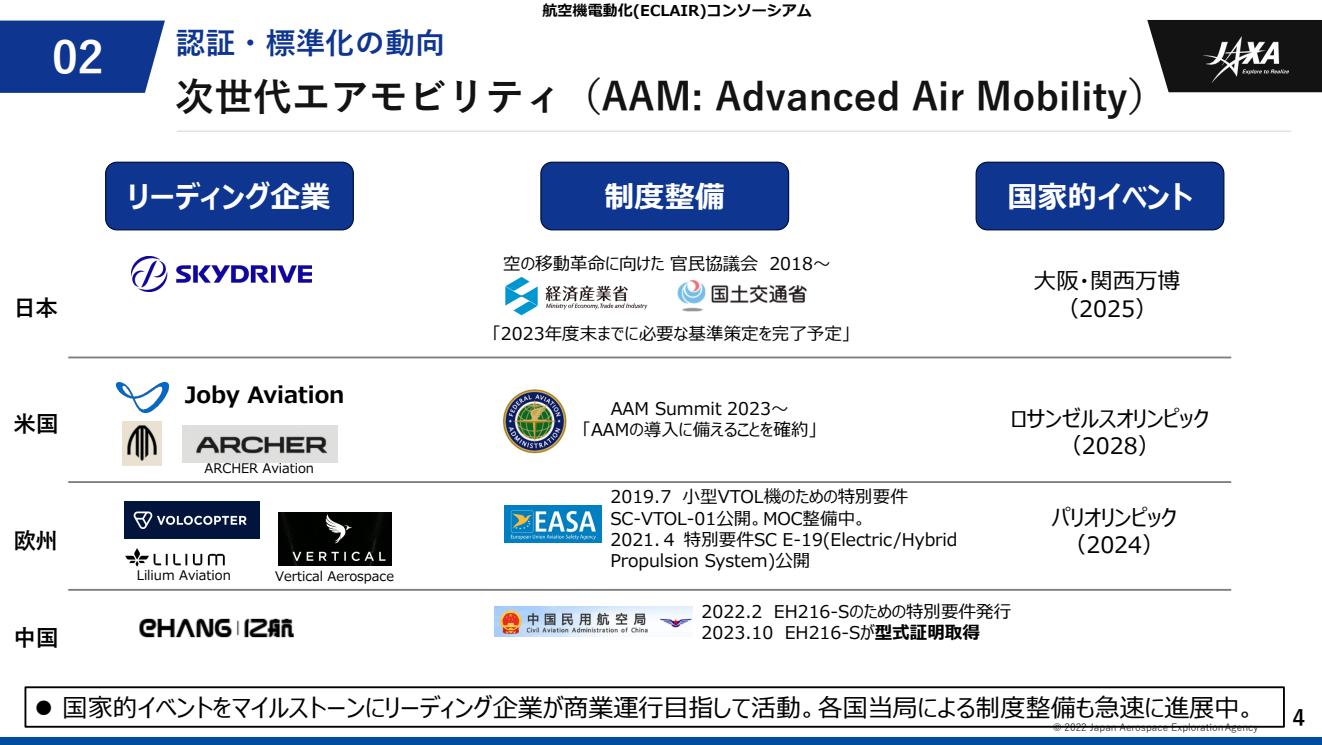
<style>
.page{position:relative;width:1322px;height:745px;background:#fff}
.page>*{position:absolute;margin:0;border:0;box-sizing:border-box;transform-origin:0 0}
.t1{font:700 45px "Yu Gothic";color:#fff}
.t2{font:700 38.75px "Yu Gothic";color:#131313}
.t3{font:700 30px "Meiryo UI";color:#fff}
.t4{font:700 30px "Yu Gothic";color:#0e3691}
.t5{font:25px "Meiryo UI";color:#000}
.t6{font:22.5px "Meiryo UI";color:#000}
.t7{font:700 22.5px "Meiryo UI";color:#000}
.t8{font:700 22.5px "Yu Gothic";letter-spacing:-.01em;color:#000}
.t9{font:17.5px/21px "Meiryo UI";color:#000}
.t10{font:700 15px "Meiryo";color:#000}
.t11{font:13.25px "Meiryo UI";color:#000}
.t12{font:10px "Yu Gothic";color:#131313}
.s1{font-weight:700}
</style>
<div class="page">
<div style="left:0;top:736px;width:1321px;height:8px;background:#004d9f"></div>
<hr style="left:177px;top:130px;width:1114px;height:2px;background:#dcdcdc">
<svg style="left:1147px;top:20px;width:174px;height:72px;background:#282828"></svg>
<img style="left:1203px;top:36px;width:85px;height:46px">
<svg style="left:0;top:21px;width:165px;height:72px;background:#1d4297"></svg>
<div style="left:24px;top:686px;width:1260px;height:41px;border:2px solid #000"></div>
<img style="left:504px;top:505px;width:97px;height:37px">
<div style="left:976px;top:162px;width:247px;height:68px;background:#0e3691;border-radius:11px"></div>
<div style="left:975px;top:162px;width:249px;height:68px;border:1px solid #02113a;border-radius:11px"></div>
<div style="left:540px;top:162px;width:249px;height:68px;background:#0e3691;border:1px solid #02113a;border-radius:11px"></div>
<div style="left:106px;top:162px;width:247px;height:68px;background:#0e3691;border-radius:11px"></div>
<div style="left:105px;top:162px;width:249px;height:68px;border:1px solid #02113a;border-radius:11px"></div>
<img style="left:131px;top:256px;width:180px;height:36px">
<img style="left:503px;top:389px;width:64px;height:65px">
<img style="left:117px;top:382px;width:51px;height:31px">
<img style="left:123px;top:421px;width:38px;height:45px">
<img style="left:182px;top:425px;width:155px;height:37px">
<img style="left:125px;top:501px;width:135px;height:37px">
<img style="left:125px;top:548px;width:100px;height:19px">
<img style="left:139px;top:618px;width:155px;height:20px">
<img style="left:494px;top:606px;width:198px;height:30px">
<img style="left:505px;top:276px;width:143px;height:40px">
<img style="left:677px;top:280px;width:130px;height:32px">
<img style="left:279px;top:512px;width:112px;height:53px">
<hr style="left:68px;top:356px;width:1163px;height:2px;background:#7f7f7f">
<hr style="left:68px;top:481px;width:1163px;height:2px;background:#7f7f7f">
<hr style="left:68px;top:588px;width:1163px;height:2px;background:#7f7f7f">
<p class="t1" style="left:52px;top:32px;width:53px">02</p>
<p class="t8" style="left:14px;top:295px;width:46px">日本</p>
<p class="t8" style="left:14px;top:411px;width:46px">米国</p>
<p class="t8" style="left:14px;top:528px;width:46px">欧州</p>
<p class="t8" style="left:14px;top:625px;width:46px">中国</p>
<p class="t4" style="left:176px;top:26px;width:271px">認証・標準化の動向</p>
<p class="t10" style="left:542px;top:0;width:271px">航空機電動化(ECLAIR)コンソーシアム</p>
<h2 class="t2" style="left:176px;top:75px;width:992px">次世代エアモビリティ（AAM: Advanced Air Mobility）</h2>
<p class="t3" style="left:128px;top:176px;width:204px">リーディング企業</p>
<p class="t3" style="left:604px;top:176px;width:122px">制度整備</p>
<p class="t3" style="left:1007px;top:176px;width:186px">国家的イベント</p>
<p class="t7" style="left:185px;top:379px;width:161px">Joby Aviation</p>
<p class="t11" style="left:204px;top:459px;width:111px">ARCHER Aviation</p>
<p class="t11" style="left:137px;top:565px;width:96px">Lilium Aviation</p>
<p class="t11" style="left:275px;top:567px;width:120px">Vertical Aerospace</p>
<p class="t9" style="left:503px;top:253px;width:329px">空の移動革命に向けた官民協議会 2018～</p>
<p class="t9" style="left:492px;top:323px;width:360px">「2023年度末までに必要な基準策定を完了予定」</p>
<p class="t9" style="left:610px;top:399px;width:179px">AAM Summit 2023～</p>
<p class="t9" style="left:582px;top:420px;width:236px">「AAMの導入に備えることを確約」</p>
<p class="t9" style="left:610px;top:487px;width:299px">2019.7 小型VTOL機のための特別要件</p>
<p class="t9" style="left:610px;top:508px;width:258px">SC-VTOL-01公開。MOC整備中。</p>
<p class="t9" style="left:610px;top:529px;width:348px">2021.４特別要件SC E-19(Electric/Hybrid<br>Propulsion System)公開</p>
<p class="t6" style="left:1033px;top:265px;width:148px">大阪・関西万博</p>
<p class="t6" style="left:1056px;top:292px;width:102px">（2025）</p>
<p class="t6" style="left:1010px;top:403px;width:200px">ロサンゼルスオリンピック</p>
<p class="t6" style="left:1059px;top:430px;width:102px">（2028）</p>
<p class="t6" style="left:1051px;top:501px;width:126px">パリオリンピック</p>
<p class="t6" style="left:1063px;top:528px;width:102px">（2024）</p>
<p class="t9" style="left:701px;top:601px;width:311px">2022.2 EH216-Sのための特別要件発行</p>
<p class="t9" style="left:701px;top:622px;width:280px">2023.10 EH216-Sが<span class="s1">型式証明取得</span></p>
<p class="t5" style="left:34px;top:690px;width:1223px">● 国家的イベントをマイルストーンにリーディング企業が商業運行目指して活動。各国当局による制度整備も急速に進展中。</p>
<p class="t12" style="left:1052px;top:718px;width:207px">© 2022 Japan Aerospace ExplorationAgency</p>
<p class="t8" style="left:1292px;top:704px;width:14px">4</p>
</div>
